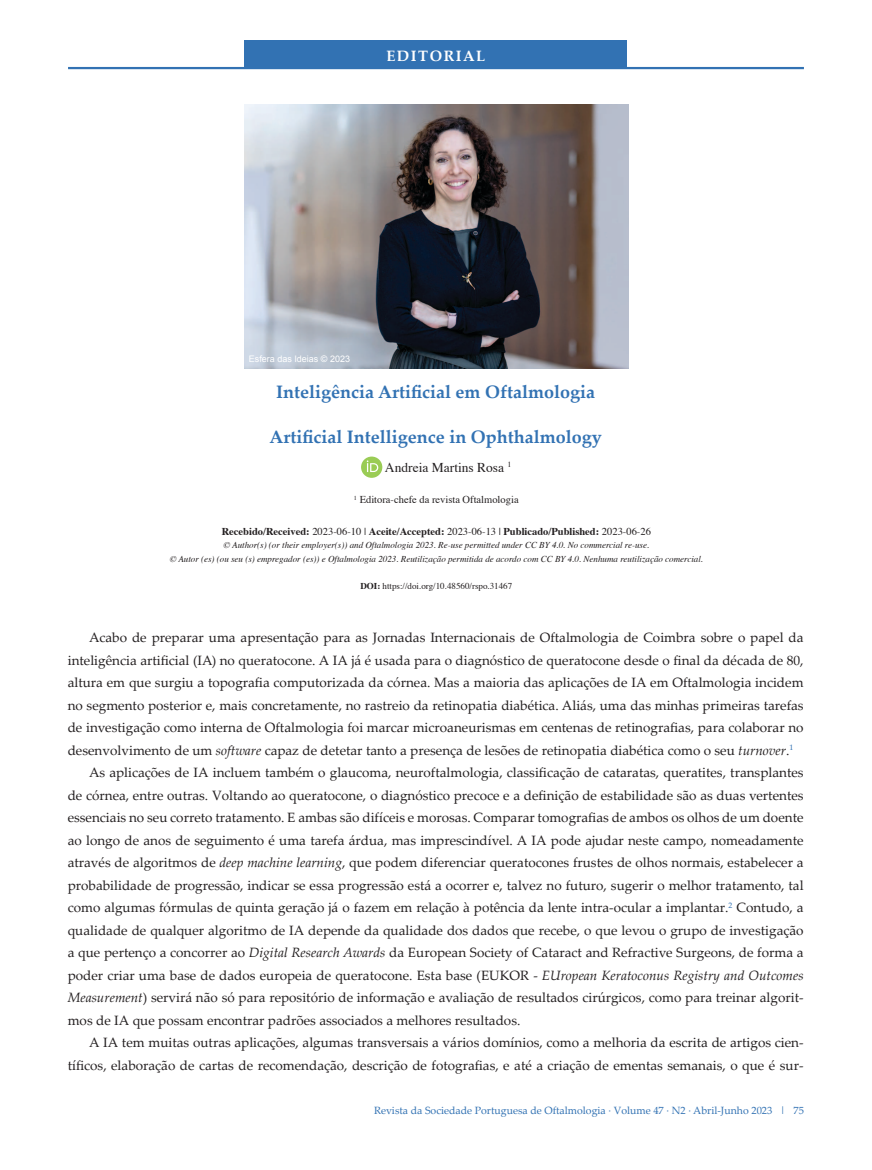
<style>
.page{position:relative;width:872px;height:1170px;background:#fff}
.page>*{position:absolute;margin:0;border:0;box-sizing:border-box;transform-origin:0 0}
.t1{font:700 18px "Palatino Linotype";color:#3272b3}
.t2{font:700 15px "Palatino Linotype";color:#fff}
.t3{font:13.5px "Palatino Linotype";color:#231f20}
.t4{font:13.5px "Times";color:#231f20}
.t5{font:700 10.5px "Times";color:#231f20}
.t6{font:10.5px "Palatino Linotype";color:#3272b3}
.t7{font:10.5px "Times";color:#231f20}
.t8{font:italic 9px/13.5px "Times";color:#231f20;text-align:center}
.t9{font:9px "Times";color:#231f20}
.t10{font:9px "Arial";color:#fff}
.s1{font-weight:400}
.s2{font-weight:700}
.s3{font-style:italic}
</style>
<div class="page">
<hr style="left:68px;top:67px;width:736px;height:2px;background:#3272b3">
<div style="left:244px;top:40px;width:383px;height:28px;background:#3272b3"></div>
<img style="left:244px;top:104px;width:384px;height:264px">
<div style="left:361px;top:456px;width:21px;height:22px;background:#9acc55;border-radius:50%"></div>
<svg style="left:367px;top:460px;width:11px;height:12px"></svg>
<p class="t2" style="left:386px;top:45px;width:12px">editorial</p>
<p class="t10" style="left:249px;top:354px;width:103px">Esfera das Ideias © 2023</p>
<h1 class="t1" style="left:276px;top:379px;width:320px">Inteligência Artificial em Oftalmologia</h1>
<h1 class="t1" style="left:269px;top:424px;width:334px">Artificial Intelligence in Ophthalmology</h1>
<p class="t4" style="left:385px;top:454px;width:128px">Andreia Martins Rosa <sup>1</sup></p>
<p class="t7" style="left:354px;top:490px;width:166px"><sup>1</sup> Editora-chefe da revista Oftalmologia</p>
<p class="t5" style="left:222px;top:521px;width:431px">Recebido/Received: <span class="s1">2023-06-10 |</span> Aceite/Accepted: <span class="s1">2023-06-13 |</span> Publicado/Published: <span class="s1">2023-06-26</span></p>
<p class="t8" style="left:169px;top:538px;width:535px">© Author(s) (or their employer(s)) and Oftalmologia 2023. Re-use permitted under CC BY 4.0. No commercial re-use.<br>© Autor (es) (ou seu (s) empregador (es)) e Oftalmologia 2023. Reutilização permitida de acordo com CC BY 4.0. Nenhuma reutilização comercial.</p>
<p class="t9" style="left:360px;top:577px;width:153px"><span class="s2">DOI:</span> https://doi.org/10.48560/rspo.31467</p>
<p class="t3" style="left:89px;top:628px;width:716px">Acabo de preparar uma apresentação para as Jornadas Internacionais de Oftalmologia de Coimbra sobre o papel da</p>
<p class="t3" style="left:68px;top:650px;width:737px">inteligência artificial (IA) no queratocone. A IA já é usada para o diagnóstico de queratocone desde o final da década de 80,</p>
<p class="t3" style="left:68px;top:673px;width:737px">altura em que surgiu a topografia computorizada da córnea. Mas a maioria das aplicações de IA em Oftalmologia incidem</p>
<p class="t3" style="left:68px;top:695px;width:737px">no segmento posterior e, mais concretamente, no rastreio da retinopatia diabética. Aliás, uma das minhas primeiras tarefas</p>
<p class="t3" style="left:68px;top:718px;width:737px">de investigação como interna de Oftalmologia foi marcar microaneurismas em centenas de retinografias, para colaborar no</p>
<p class="t3" style="left:68px;top:740px;width:727px">desenvolvimento de um <span class="s3">software</span> capaz de detetar tanto a presença de lesões de retinopatia diabética como o seu <span class="s3">turnover</span>.<sup>1</sup></p>
<p class="t3" style="left:89px;top:763px;width:716px">As aplicações de IA incluem também o glaucoma, neuroftalmologia, classificação de cataratas, queratites, transplantes</p>
<p class="t3" style="left:68px;top:785px;width:737px">de córnea, entre outras. Voltando ao queratocone, o diagnóstico precoce e a definição de estabilidade são as duas vertentes</p>
<p class="t3" style="left:68px;top:808px;width:737px">essenciais no seu correto tratamento. E ambas são difíceis e morosas. Comparar tomografias de ambos os olhos de um doente</p>
<p class="t3" style="left:68px;top:830px;width:737px">ao longo de anos de seguimento é uma tarefa árdua, mas imprescindível. A IA pode ajudar neste campo, nomeadamente</p>
<p class="t3" style="left:68px;top:853px;width:737px">através de algoritmos de <span class="s3">deep machine learning</span>, que podem diferenciar queratocones frustes de olhos normais, estabelecer a</p>
<p class="t3" style="left:68px;top:875px;width:737px">probabilidade de progressão, indicar se essa progressão está a ocorrer e, talvez no futuro, sugerir o melhor tratamento, tal</p>
<p class="t3" style="left:68px;top:898px;width:737px">como algumas fórmulas de quinta geração já o fazem em relação à potência da lente intra-ocular a implantar.<sup>2</sup> Contudo, a</p>
<p class="t3" style="left:68px;top:920px;width:737px">qualidade de qualquer algoritmo de IA depende da qualidade dos dados que recebe, o que levou o grupo de investigação</p>
<p class="t3" style="left:68px;top:943px;width:737px">a que pertenço a concorrer ao <span class="s3">Digital Research Awards</span> da European Society of Cataract and Refractive Surgeons, de forma a</p>
<p class="t3" style="left:68px;top:965px;width:737px">poder criar uma base de dados europeia de queratocone. Esta base (EUKOR - <span class="s3">EUropean Keratoconus Registry and Outcomes</span></p>
<p class="t3" style="left:68px;top:988px;width:737px"><span class="s3">Measurement</span>) servirá não só para repositório de informação e avaliação de resultados cirúrgicos, como para treinar algorit-</p>
<p class="t3" style="left:68px;top:1010px;width:454px">mos de IA que possam encontrar padrões associados a melhores resultados.</p>
<p class="t3" style="left:89px;top:1033px;width:716px">A IA tem muitas outras aplicações, algumas transversais a vários domínios, como a melhoria da escrita de artigos cien-</p>
<p class="t3" style="left:68px;top:1055px;width:737px">tíficos, elaboração de cartas de recomendação, descrição de fotografias, e até a criação de ementas semanais, o que é sur-</p>
<p class="t6" style="left:374px;top:1102px;width:431px">Revista da Sociedade Portuguesa de Oftalmologia · Volume 47 · N2 · Abril-Junho 2023 | 75</p>
</div>
